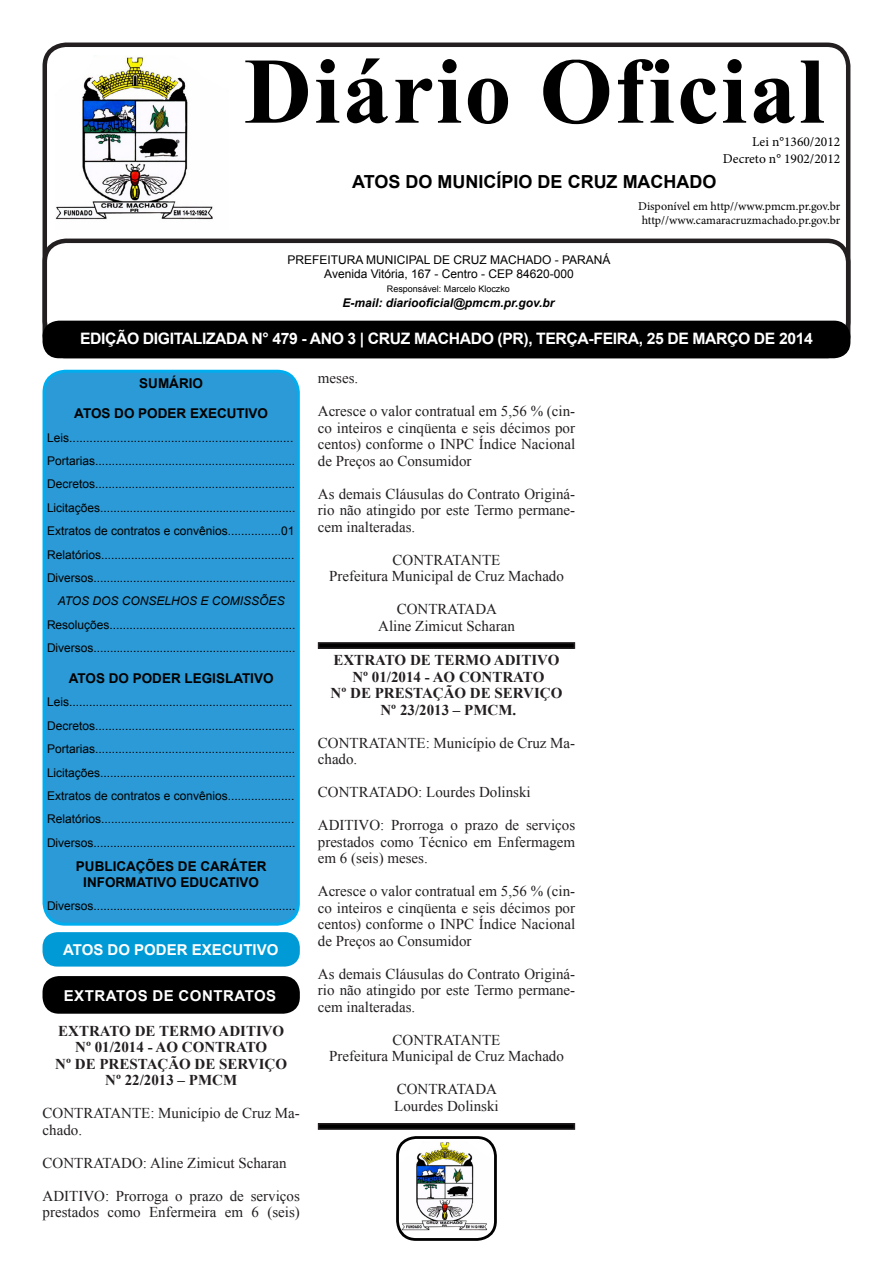
<style>
.page{position:relative;width:893px;height:1263px;background:#fff}
.page>*{position:absolute;margin:0;border:0;box-sizing:border-box;transform-origin:0 0}
.t1{font:700 93.9px "Times New Roman";letter-spacing:.025em;color:#000}
.t2{font:700 18px "Arial";color:#000}
.t3{font:700 15.75px "Arial";letter-spacing:-.025em;color:#fff}
.t4{font:15px/16.5px "Times New Roman";color:#231f20;text-align:justify}
.t5{font:700 15px "Times New Roman";color:#231f20}
.t6{font:700 15px "Arial";color:#fff}
.t7{font:700 15px "Arial";letter-spacing:.035em;color:#fff}
.t8{font:700 13.5px "Arial";color:#000}
.t9{font:13.5px "Minion Pro";color:#000}
.t10{font:12px "Arial";color:#000}
.t11{font:12px "Minion Pro";letter-spacing:-.005em;color:#000}
.t12{font:italic 700 12px "Arial";color:#000}
.t13{font:italic 12px "Arial";color:#000}
.t14{font:9px "Arial";color:#000}
</style>
<div class="page">
<div style="left:43px;top:43px;width:807px;height:301px;border:4px solid #231f20;border-radius:21px"></div>
<div style="left:43px;top:239px;width:807px;height:119px;border:4px solid #231f20;border-radius:21px"></div>
<div style="left:44px;top:371px;width:254px;height:553px;background:#2b9ad6;border-radius:21px"></div>
<div style="left:43px;top:370px;width:257px;height:556px;border:3px solid #00aeef;border-radius:21px"></div>
<div style="left:43px;top:321px;width:807px;height:37px;background:#000;border-radius:16px"></div>
<img style="left:55px;top:55px;width:158px;height:165px">
<div style="left:43px;top:932px;width:257px;height:34px;background:#009bd6;border-radius:15px"></div>
<div style="left:43px;top:976px;width:257px;height:38px;background:#000;border-radius:16px"></div>
<svg style="left:317px;top:642px;width:259px;height:7px;background:#151313"></svg>
<img style="left:399px;top:1141px;width:95px;height:95px">
<div style="left:396px;top:1136px;width:101px;height:105px;border:3px solid #000;border-radius:19px"></div>
<svg style="left:317px;top:1123px;width:259px;height:7px;background:#151414"></svg>
<p class="t1" style="left:244px;top:24px;width:582px">Diário Oficial</p>
<p class="t9" style="left:752px;top:133px;width:90px">Lei n°1360/2012</p>
<p class="t9" style="left:723px;top:149px;width:119px">Decreto n° 1902/2012</p>
<p class="t2" style="left:352px;top:169px;width:366px">ATOS DO MUNICÍPIO DE CRUZ MACHADO</p>
<p class="t11" style="left:638px;top:198px;width:204px">Disponível em http//www.pmcm.pr.gov.br</p>
<p class="t11" style="left:642px;top:212px;width:200px">http//www.camaracruzmachado.pr.gov.br</p>
<p class="t10" style="left:287px;top:251px;width:325px">PREFEITURA MUNICIPAL DE CRUZ MACHADO - PARANÁ</p>
<p class="t10" style="left:324px;top:266px;width:251px">Avenida Vitória, 167 - Centro - CEP 84620-000</p>
<p class="t14" style="left:387px;top:282px;width:125px">Responsável: Marcelo Kloczko</p>
<p class="t12" style="left:343px;top:294px;width:213px">E-mail: diariooficial@pmcm.pr.gov.br</p>
<p class="t3" style="left:80px;top:327px;width:734px">EDIÇÃO DIGITALIZADA N° 479 - ANO 3 | CRUZ MACHADO (PR), TERÇA-FEIRA, 25 DE MARÇO DE 2014</p>
<p class="t8" style="left:139px;top:373px;width:65px">SUMÁRIO</p>
<p class="t8" style="left:74px;top:404px;width:195px">ATOS DO PODER EXECUTIVO</p>
<p class="t10" style="left:47px;top:429px;width:248px">Leis..................................................................</p>
<p class="t10" style="left:47px;top:453px;width:250px">Portarias............................................................</p>
<p class="t10" style="left:47px;top:476px;width:250px">Decretos............................................................</p>
<p class="t10" style="left:47px;top:499px;width:250px">Licitações...........................................................</p>
<p class="t10" style="left:47px;top:523px;width:249px">Extratos de contratos e convênios................01</p>
<p class="t10" style="left:47px;top:546px;width:249px">Relatórios..........................................................</p>
<p class="t10" style="left:47px;top:570px;width:250px">Diversos.............................................................</p>
<p class="t13" style="left:58px;top:593px;width:228px">ATOS DOS CONSELHOS E COMISSÕES</p>
<p class="t10" style="left:47px;top:616px;width:250px">Resoluções........................................................</p>
<p class="t10" style="left:47px;top:640px;width:250px">Diversos.............................................................</p>
<p class="t8" style="left:69px;top:669px;width:206px">ATOS DO PODER LEGISLATIVO</p>
<p class="t10" style="left:47px;top:694px;width:247px">Leis...................................................................</p>
<p class="t10" style="left:47px;top:717px;width:250px">Decretos............................................................</p>
<p class="t10" style="left:47px;top:741px;width:250px">Portarias............................................................</p>
<p class="t10" style="left:47px;top:764px;width:250px">Licitações...........................................................</p>
<p class="t10" style="left:47px;top:787px;width:249px">Extratos de contratos e convênios....................</p>
<p class="t10" style="left:47px;top:811px;width:249px">Relatórios..........................................................</p>
<p class="t10" style="left:47px;top:834px;width:250px">Diversos.............................................................</p>
<p class="t8" style="left:76px;top:856px;width:192px">PUBLICAÇÕES DE CARÁTER</p>
<p class="t8" style="left:83px;top:873px;width:177px">INFORMATIVO EDUCATIVO</p>
<p class="t10" style="left:47px;top:898px;width:250px">Diversos.............................................................</p>
<p class="t6" style="left:63px;top:939px;width:217px">ATOS DO PODER EXECUTIVO</p>
<p class="t4" style="left:318px;top:369px;width:42px">meses.</p>
<p class="t4" style="left:318px;top:402px;width:259px">Acresce o valor contratual em 5,56 % (cin&shy;co inteiros e cinqüenta e seis décimos por centos) conforme o INPC Índice Nacional de Preços ao Consumidor</p>
<p class="t4" style="left:318px;top:485px;width:259px">As demais Cláusulas do Contrato Originá&shy;rio não atingido por este Termo permane&shy;cem inalteradas.</p>
<p class="t4" style="left:392px;top:551px;width:109px">CONTRATANTE</p>
<p class="t4" style="left:329px;top:567px;width:236px">Prefeitura Municipal de Cruz Machado</p>
<p class="t4" style="left:397px;top:600px;width:102px">CONTRATADA</p>
<p class="t4" style="left:378px;top:617px;width:138px">Aline Zimicut Scharan</p>
<p class="t5" style="left:333px;top:649px;width:228px">EXTRATO DE TERMO ADITIVO</p>
<p class="t5" style="left:352px;top:666px;width:193px">Nº 01/2014 - AO CONTRATO</p>
<p class="t5" style="left:331px;top:682px;width:233px">Nº DE PRESTAÇÃO DE SERVIÇO</p>
<p class="t5" style="left:380px;top:699px;width:137px">Nº 23/2013 – PMCM.</p>
<p class="t4" style="left:318px;top:734px;width:259px">CONTRATANTE: Município de Cruz Ma&shy;chado.</p>
<p class="t4" style="left:318px;top:783px;width:214px">CONTRATADO: Lourdes Dolinski</p>
<p class="t4" style="left:318px;top:816px;width:259px">ADITIVO: Prorroga o prazo de serviços prestados como Técnico em Enfermagem em 6 (seis) meses.</p>
<p class="t4" style="left:318px;top:882px;width:259px">Acresce o valor contratual em 5,56 % (cin&shy;co inteiros e cinqüenta e seis décimos por centos) conforme o INPC Índice Nacional de Preços ao Consumidor</p>
<p class="t4" style="left:318px;top:965px;width:259px">As demais Cláusulas do Contrato Originá&shy;rio não atingido por este Termo permane&shy;cem inalteradas.</p>
<p class="t4" style="left:392px;top:1031px;width:109px">CONTRATANTE</p>
<p class="t4" style="left:329px;top:1047px;width:236px">Prefeitura Municipal de Cruz Machado</p>
<p class="t4" style="left:397px;top:1080px;width:102px">CONTRATADA</p>
<p class="t4" style="left:394px;top:1097px;width:106px">Lourdes Dolinski</p>
<p class="t7" style="left:64px;top:985px;width:214px">EXTRATOS DE CONTRATOS</p>
<p class="t5" style="left:58px;top:1020px;width:228px">EXTRATO DE TERMO ADITIVO</p>
<p class="t5" style="left:75px;top:1036px;width:193px">Nº 01/2014 - AO CONTRATO</p>
<p class="t5" style="left:55px;top:1053px;width:233px">Nº DE PRESTAÇÃO DE SERVIÇO</p>
<p class="t5" style="left:105px;top:1069px;width:134px">Nº 22/2013 – PMCM</p>
<p class="t4" style="left:43px;top:1104px;width:259px">CONTRATANTE: Município de Cruz Ma&shy;chado.</p>
<p class="t4" style="left:43px;top:1154px;width:246px">CONTRATADO: Aline Zimicut Scharan</p>
<p class="t4" style="left:43px;top:1187px;width:259px">ADITIVO: Prorroga o prazo de serviços prestados como Enfermeira em 6 (seis)</p>
</div>
